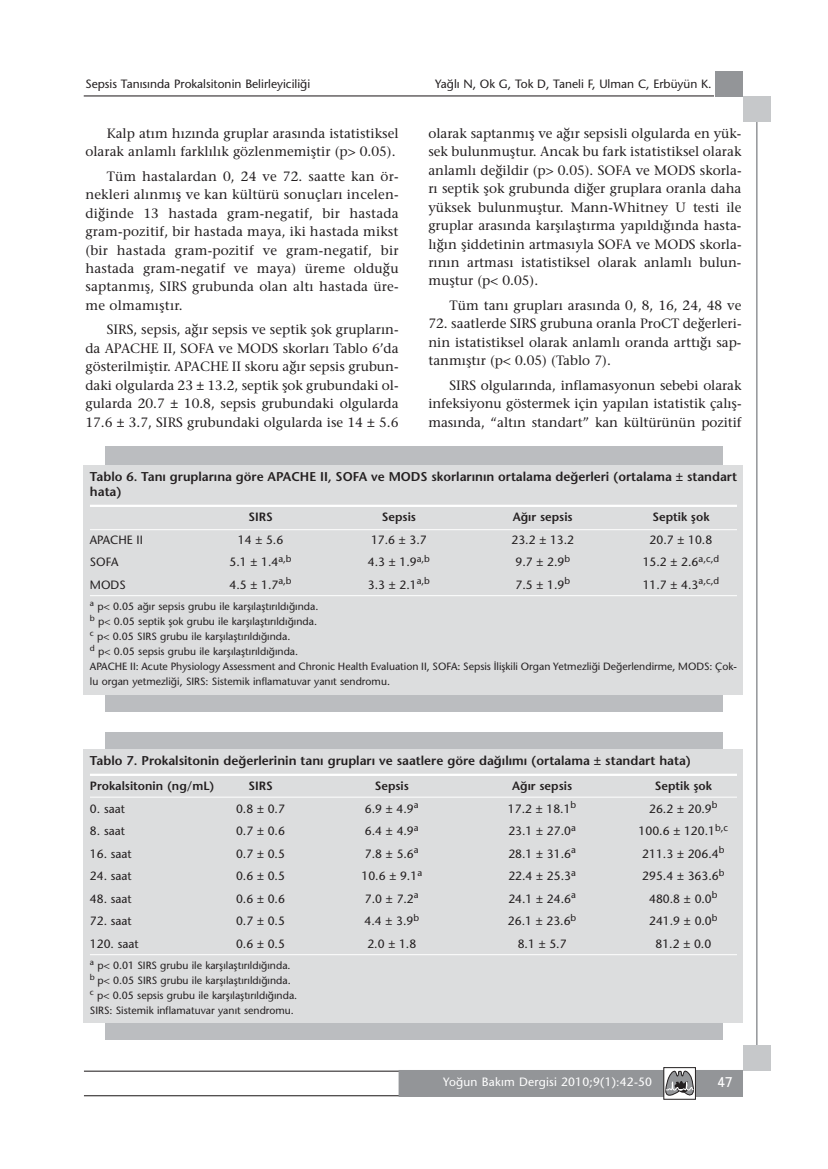
<style>
.page{position:relative;width:828px;height:1169px;background:#fff}
.page>*{position:absolute;margin:0;border:0;box-sizing:border-box;transform-origin:0 0}
.t1{font:14.25px "Univers";color:#fff}
.t2{font:13.5px/18.5px "Stone Serif";color:#231f20;text-align:justify}
.t3{font:600 12.75px/15.3px "Stone Sans";color:#231f20}
.t4{font:12px "Stone Sans";color:#231f20}
.t5{font:600 12px "Stone Sans";color:#231f20}
.t6{font:12px "Stone Sans";letter-spacing:.015em;color:#fff}
.t7{font:10.5px/15px "Stone Sans";color:#231f20}
</style>
<div class="page">
<hr style="left:84px;top:1070px;width:345px;height:1px;background:#231f20">
<hr style="left:84px;top:1095px;width:345px;height:1px;background:#231f20">
<div style="left:399px;top:1070px;width:344px;height:27px;background:#939598"></div>
<svg style="left:665px;top:1070px;width:29px;height:30px"></svg>
<div style="left:663px;top:1067px;width:33px;height:32px;border:1px solid #231f20"></div>
<hr style="left:84px;top:95px;width:630px;height:1px;background:#231f20">
<div style="left:715px;top:71px;width:28px;height:26px;background:#939598"></div>
<hr style="left:756px;top:121px;width:2px;height:924px;background:#939598">
<div style="left:743px;top:97px;width:28px;height:25px;background:#c6c8ca"></div>
<div style="left:743px;top:1045px;width:28px;height:26px;background:#c6c8ca"></div>
<div style="left:105px;top:446px;width:617px;height:266px;background:#bbbdc0"></div>
<div style="left:84px;top:465px;width:659px;height:230px;background:#dcddde"></div>
<hr style="left:90px;top:504px;width:647px;height:3px;background:#fff">
<hr style="left:90px;top:529px;width:647px;height:1px;background:#fff">
<hr style="left:90px;top:595px;width:647px;height:1px;background:#fff">
<div style="left:105px;top:732px;width:617px;height:308px;background:#bbbdc0"></div>
<div style="left:84px;top:749px;width:659px;height:274px;background:#dcddde"></div>
<hr style="left:90px;top:773px;width:647px;height:3px;background:#fff">
<hr style="left:90px;top:796px;width:647px;height:1px;background:#fff">
<hr style="left:90px;top:954px;width:647px;height:1px;background:#fff">
<p class="t4" style="left:85px;top:79px;width:226px">Sepsis Tanısında Prokalsitonin Belirleyiciliği</p>
<p class="t2" style="left:85px;top:125px;width:315px;text-align:right">Kalp atım hızında gruplar arasında istatistiksel olarak anlamlı farklılık gözlenmemiştir (p&gt; 0.05).</p>
<p class="t2" style="left:85px;top:168px;width:315px;text-indent:21px">Tüm hastalardan 0, 24 ve 72. saatte kan ör&shy;nekleri alınmış ve kan kültürü sonuçları incelen&shy;diğinde 13 hastada gram-negatif, bir hastada gram-pozitif, bir hastada maya, iki hastada mikst (bir hastada gram-pozitif ve gram-negatif, bir hastada gram-negatif ve maya) üreme olduğu saptanmış, SIRS grubunda olan altı hastada üre&shy;me olmamıştır.</p>
<p class="t2" style="left:85px;top:322px;width:315px;text-indent:21px">SIRS, sepsis, ağır sepsis ve septik şok grupların&shy;da APACHE II, SOFA ve MODS skorları Tablo 6’da gösterilmiştir. APACHE II skoru ağır sepsis grubun&shy;daki olgularda 23 ± 13.2, septik şok grubundaki ol&shy;gularda 20.7 ± 10.8, sepsis grubundaki olgularda 17.6 ± 3.7, SIRS grubundaki olgularda ise 14 ± 5.6</p>
<p class="t4" style="left:435px;top:79px;width:278px">Yağlı N, Ok G, Tok D, Taneli F, Ulman C, Erbüyün K.</p>
<p class="t2" style="left:428px;top:125px;width:315px">olarak saptanmış ve ağır sepsisli olgularda en yük&shy;sek bulunmuştur. Ancak bu fark istatistiksel olarak anlamlı değildir (p&gt; 0.05). SOFA ve MODS skorla&shy;rı septik şok grubunda diğer gruplara oranla daha yüksek bulunmuştur. Mann-Whitney U testi ile gruplar arasında karşılaştırma yapıldığında hasta&shy;lığın şiddetinin artmasıyla SOFA ve MODS skorla&shy;rının artması istatistiksel olarak anlamlı bulun&shy;muştur (p&lt; 0.05).</p>
<p class="t2" style="left:450px;top:297px;width:293px">Tüm tanı grupları arasında 0, 8, 16, 24, 48 ve</p>
<p class="t2" style="left:428px;top:316px;width:315px">72. saatlerde SIRS grubuna oranla ProCT değerleri&shy;nin istatistiksel olarak anlamlı oranda arttığı sap&shy;tanmıştır (p&lt; 0.05) (Tablo 7).</p>
<p class="t2" style="left:428px;top:377px;width:315px;text-indent:21px">SIRS olgularında, inflamasyonun sebebi olarak infeksiyonu göstermek için yapılan istatistik çalış&shy;masında, “altın standart” kan kültürünün pozitif</p>
<p class="t3" style="left:90px;top:470px;width:649px">Tablo 6. Tanı gruplarına göre APACHE II, SOFA ve MODS skorlarının ortalama değerleri (ortalama ± standart hata)</p>
<p class="t5" style="left:248px;top:512px;width:26px">SIRS</p>
<p class="t5" style="left:382px;top:512px;width:36px">Sepsis</p>
<p class="t5" style="left:513px;top:512px;width:61px">Ağır sepsis</p>
<p class="t5" style="left:652px;top:512px;width:59px">Septik şok</p>
<p class="t4" style="left:90px;top:535px;width:55px">APACHE II</p>
<p class="t4" style="left:238px;top:535px;width:47px">14 ± 5.6</p>
<p class="t4" style="left:371px;top:535px;width:57px">17.6 ± 3.7</p>
<p class="t4" style="left:511px;top:535px;width:64px">23.2 ± 13.2</p>
<p class="t4" style="left:650px;top:535px;width:64px">20.7 ± 10.8</p>
<p class="t4" style="left:90px;top:557px;width:30px">SOFA</p>
<p class="t4" style="left:229px;top:557px;width:64px">5.1 ± 1.4<sup>a,b</sup></p>
<p class="t4" style="left:368px;top:557px;width:64px">4.3 ± 1.9<sup>a,b</sup></p>
<p class="t4" style="left:515px;top:557px;width:56px">9.7 ± 2.9<sup>b</sup></p>
<p class="t4" style="left:643px;top:557px;width:78px">15.2 ± 2.6<sup>a,c,d</sup></p>
<p class="t4" style="left:90px;top:580px;width:37px">MODS</p>
<p class="t4" style="left:229px;top:580px;width:64px">4.5 ± 1.7<sup>a,b</sup></p>
<p class="t4" style="left:368px;top:580px;width:64px">3.3 ± 2.1<sup>a,b</sup></p>
<p class="t4" style="left:515px;top:580px;width:56px">7.5 ± 1.9<sup>b</sup></p>
<p class="t4" style="left:643px;top:580px;width:78px">11.7 ± 4.3<sup>a,c,d</sup></p>
<p class="t7" style="left:90px;top:600px;width:649px"><sup>a</sup> p&lt; 0.05 ağır sepsis grubu ile karşılaştırıldığında.<br><sup>b</sup> p&lt; 0.05 septik şok grubu ile karşılaştırıldığında.<br><sup>c</sup> p&lt; 0.05 SIRS grubu ile karşılaştırıldığında.<br><sup>d</sup> p&lt; 0.05 sepsis grubu ile karşılaştırıldığında.<br>APACHE II: Acute Physiology Assessment and Chronic Health Evaluation II, SOFA: Sepsis İlişkili Organ Yetmezliği Değerlendirme, MODS: Çok&shy;lu organ yetmezliği, SIRS: Sistemik inflamatuvar yanıt sendromu.</p>
<p class="t3" style="left:90px;top:754px;width:603px">Tablo 7. Prokalsitonin değerlerinin tanı grupları ve saatlere göre dağılımı (ortalama ± standart hata)</p>
<p class="t5" style="left:90px;top:781px;width:126px">Prokalsitonin (ng/mL)</p>
<p class="t5" style="left:248px;top:781px;width:26px">SIRS</p>
<p class="t5" style="left:375px;top:781px;width:36px">Sepsis</p>
<p class="t5" style="left:512px;top:781px;width:61px">Ağır sepsis</p>
<p class="t5" style="left:655px;top:781px;width:59px">Septik şok</p>
<p class="t4" style="left:90px;top:804px;width:36px">0. saat</p>
<p class="t4" style="left:236px;top:804px;width:50px">0.8 ± 0.7</p>
<p class="t4" style="left:365px;top:804px;width:55px">6.9 ± 4.9<sup>a</sup></p>
<p class="t4" style="left:508px;top:804px;width:70px">17.2 ± 18.1<sup>b</sup></p>
<p class="t4" style="left:649px;top:804px;width:70px">26.2 ± 20.9<sup>b</sup></p>
<p class="t4" style="left:90px;top:826px;width:36px">8. saat</p>
<p class="t4" style="left:236px;top:826px;width:50px">0.7 ± 0.6</p>
<p class="t4" style="left:365px;top:826px;width:55px">6.4 ± 4.9<sup>a</sup></p>
<p class="t4" style="left:508px;top:826px;width:69px">23.1 ± 27.0<sup>a</sup></p>
<p class="t4" style="left:639px;top:826px;width:91px">100.6 ± 120.1<sup>b,c</sup></p>
<p class="t4" style="left:90px;top:849px;width:43px">16. saat</p>
<p class="t4" style="left:236px;top:849px;width:50px">0.7 ± 0.5</p>
<p class="t4" style="left:365px;top:849px;width:55px">7.8 ± 5.6<sup>a</sup></p>
<p class="t4" style="left:508px;top:849px;width:69px">28.1 ± 31.6<sup>a</sup></p>
<p class="t4" style="left:642px;top:849px;width:84px">211.3 ± 206.4<sup>b</sup></p>
<p class="t4" style="left:90px;top:871px;width:43px">24. saat</p>
<p class="t4" style="left:236px;top:871px;width:50px">0.6 ± 0.5</p>
<p class="t4" style="left:362px;top:871px;width:62px">10.6 ± 9.1<sup>a</sup></p>
<p class="t4" style="left:508px;top:871px;width:69px">22.4 ± 25.3<sup>a</sup></p>
<p class="t4" style="left:642px;top:871px;width:84px">295.4 ± 363.6<sup>b</sup></p>
<p class="t4" style="left:90px;top:894px;width:43px">48. saat</p>
<p class="t4" style="left:236px;top:894px;width:50px">0.6 ± 0.6</p>
<p class="t4" style="left:365px;top:894px;width:55px">7.0 ± 7.2<sup>a</sup></p>
<p class="t4" style="left:508px;top:894px;width:69px">24.1 ± 24.6<sup>a</sup></p>
<p class="t4" style="left:649px;top:894px;width:70px">480.8 ± 0.0<sup>b</sup></p>
<p class="t4" style="left:90px;top:916px;width:43px">72. saat</p>
<p class="t4" style="left:236px;top:916px;width:50px">0.7 ± 0.5</p>
<p class="t4" style="left:365px;top:916px;width:56px">4.4 ± 3.9<sup>b</sup></p>
<p class="t4" style="left:508px;top:916px;width:70px">26.1 ± 23.6<sup>b</sup></p>
<p class="t4" style="left:649px;top:916px;width:70px">241.9 ± 0.0<sup>b</sup></p>
<p class="t4" style="left:90px;top:939px;width:50px">120. saat</p>
<p class="t4" style="left:236px;top:939px;width:50px">0.6 ± 0.5</p>
<p class="t4" style="left:367px;top:939px;width:50px">2.0 ± 1.8</p>
<p class="t4" style="left:518px;top:939px;width:50px">8.1 ± 5.7</p>
<p class="t4" style="left:656px;top:939px;width:57px">81.2 ± 0.0</p>
<p class="t7" style="left:90px;top:958px;width:209px"><sup>a</sup> p&lt; 0.01 SIRS grubu ile karşılaştırıldığında. <sup>b</sup> p&lt; 0.05 SIRS grubu ile karşılaştırıldığında. <sup>c</sup> p&lt; 0.05 sepsis grubu ile karşılaştırıldığında.<br>SIRS: Sistemik inflamatuvar yanıt sendromu.</p>
<p class="t6" style="left:443px;top:1077px;width:211px">Yoğun Bakım Dergisi 2010;9(1):42-50</p>
<p class="t1" style="left:717px;top:1076px;width:17px">47</p>
</div>
